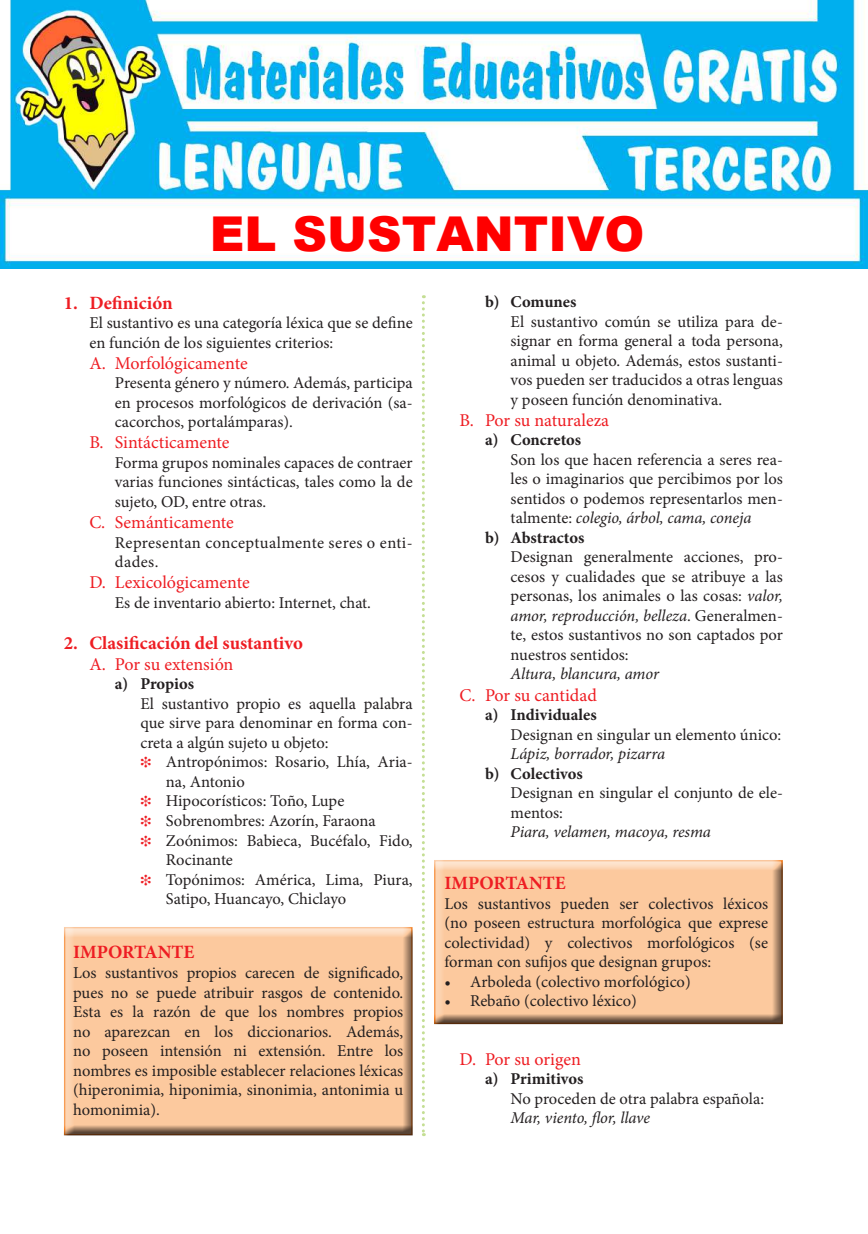
<style>
.page{position:relative;width:868px;height:1234px;background:#fff}
.page>*{position:absolute;margin:0;border:0;box-sizing:border-box;transform-origin:0 0}
.t1{font:900 48px "Arial";color:#f00}
.t2{font:700 18.75px "Minion Pro";color:#ee1d23}
.t3{font:18px "Minion Pro";color:#ee1d23}
.t4{font:16.5px/19.5px "Minion Pro";color:#231f20;text-align:justify}
.t5{font:italic 16.5px "Minion Pro";letter-spacing:-.005em;color:#231f20}
.t6{font:700 16.5px "Minion Pro";color:#231f20}
.t7{font:16.5px/19.5px "Minion Pro";letter-spacing:.025em;color:#231f20}
.s1{font-style:normal}
.s2{font-style:italic}
</style>
<div class="page">
<svg style="left:422px;top:295px;width:3px;height:840px"></svg>
<div style="left:63px;top:926px;width:351px;height:209px;background:#231f20;opacity:.75"></div>
<div style="left:433px;top:859px;width:349px;height:166px;background:#231f20;opacity:.75"></div>
<img style="left:0;top:0;width:866px;height:269px">
<h1 class="t1" style="left:210px;top:198px;width:436px">EL SUSTANTIVO</h1>
<p class="t2" style="left:64px;top:289px;width:110px">1. Definición</p>
<p class="t4" style="left:89px;top:313px;width:325px">El sustantivo es una categoría léxica que se define en función de los siguientes criterios:</p>
<p class="t3" style="left:89px;top:351px;width:160px">A. Morfológicamente</p>
<p class="t4" style="left:115px;top:373px;width:299px">Presenta género y número. Además, participa en procesos morfológicos de derivación (sa&shy;cacorchos, portalámparas).</p>
<p class="t3" style="left:89px;top:430px;width:142px">B. Sintácticamente</p>
<p class="t4" style="left:115px;top:453px;width:299px">Forma grupos nominales capaces de contraer varias funciones sintácticas, tales como la de sujeto, OD, entre otras.</p>
<p class="t3" style="left:89px;top:510px;width:146px">C. Semánticamente</p>
<p class="t7" style="left:115px;top:532px;width:299px">Representan conceptualmente seres o enti&shy;dades.</p>
<p class="t3" style="left:89px;top:570px;width:162px">D. Lexicológicamente</p>
<p class="t4" style="left:115px;top:592px;width:258px">Es de inventario abierto: Internet, chat.</p>
<p class="t2" style="left:64px;top:629px;width:241px">2. Clasificación del sustantivo</p>
<p class="t3" style="left:89px;top:652px;width:146px">A. Por su extensión</p>
<p class="t6" style="left:115px;top:672px;width:81px">a) Propios</p>
<p class="t4" style="left:140px;top:693px;width:274px">El sustantivo propio es aquella palabra que sirve para denominar en forma con&shy;creta a algún sujeto u objeto:</p>
<p class="t4" style="left:166px;top:752px;width:248px;text-align:left">Antropónimos: Rosario, Lhía, Aria&shy;na, Antonio<br>Hipocorísticos: Toño, Lupe<br>Sobrenombres: Azorín, Faraona<br>Zoónimos: Babieca, Bucéfalo, Fido,<br>Rocinante<br>Topónimos: América, Lima, Piura,<br>Satipo, Huancayo, Chiclayo</p>
<p class="t2" style="left:73px;top:939px;width:123px">IMPORTANTE</p>
<p class="t4" style="left:73px;top:962px;width:331px">Los sustantivos propios carecen de significado, pues no se puede atribuir rasgos de contenido.<br>Esta es la razón de que los nombres propios no aparezcan en los diccionarios. Además, no poseen intensión ni extensión. Entre los nombres es imposible establecer relaciones léxicas (hiperonimia, hiponimia, sinonimia, antonimia u homonimia).</p>
<p class="t6" style="left:485px;top:290px;width:93px">b) Comunes</p>
<p class="t4" style="left:510px;top:312px;width:274px">El sustantivo común se utiliza para de&shy;signar en forma general a toda persona, animal u objeto. Además, estos sustanti&shy;vos pueden ser traducidos a otras lenguas y poseen función denominativa.</p>
<p class="t3" style="left:459px;top:408px;width:151px">B. Por su naturaleza</p>
<p class="t6" style="left:485px;top:428px;width:97px">a) Concretos</p>
<p class="t4" style="left:510px;top:450px;width:274px">Son los que hacen referencia a seres rea-</p>
<p class="t4" style="left:510px;top:469px;width:274px">les o imaginarios que percibimos por los</p>
<p class="t4" style="left:510px;top:489px;width:274px">sentidos o podemos representarlos men-</p>
<p class="t5" style="left:510px;top:506px;width:242px"><span class="s1">talmente:</span> colegio, árbol, cama, coneja</p>
<p class="t6" style="left:485px;top:526px;width:101px">b) Abstractos</p>
<p class="t4" style="left:510px;top:547px;width:274px">Designan generalmente acciones, pro&shy;cesos y cualidades que se atribuye a las personas, los animales o las cosas: <span class="s2">valor, amor, reproducción, belleza</span>. Generalmen&shy;te, estos sustantivos no son captados por nuestros sentidos:</p>
<p class="t5" style="left:510px;top:662px;width:150px">Altura, blancura, amor</p>
<p class="t3" style="left:459px;top:682px;width:139px">C. Por su cantidad</p>
<p class="t6" style="left:485px;top:703px;width:113px">a) Individuales</p>
<p class="t4" style="left:510px;top:724px;width:272px">Designan en singular un elemento único:</p>
<p class="t5" style="left:510px;top:742px;width:156px">Lápiz, borrador, pizarra</p>
<p class="t6" style="left:485px;top:761px;width:99px">b) Colectivos</p>
<p class="t4" style="left:510px;top:783px;width:274px">Designan en singular el conjunto de ele&shy;mentos:</p>
<p class="t5" style="left:510px;top:820px;width:202px">Piara, velamen, macoya, resma</p>
<p class="t2" style="left:444px;top:869px;width:123px">IMPORTANTE</p>
<p class="t4" style="left:444px;top:893px;width:325px">Los sustantivos pueden ser colectivos léxicos (no poseen estructura morfológica que exprese colectividad) y colectivos morfológicos (se forman con sufijos que designan grupos:</p>
<p class="t4" style="left:444px;top:971px;width:248px">• Arboleda (colectivo morfológico)</p>
<p class="t4" style="left:444px;top:991px;width:194px">• Rebaño (colectivo léxico)</p>
<p class="t3" style="left:459px;top:1046px;width:123px">D. Por su origen</p>
<p class="t6" style="left:485px;top:1067px;width:100px">a) Primitivos</p>
<p class="t4" style="left:510px;top:1088px;width:255px">No proceden de otra palabra española:</p>
<p class="t5" style="left:510px;top:1106px;width:141px">Mar, viento, flor, llave</p>
</div>
